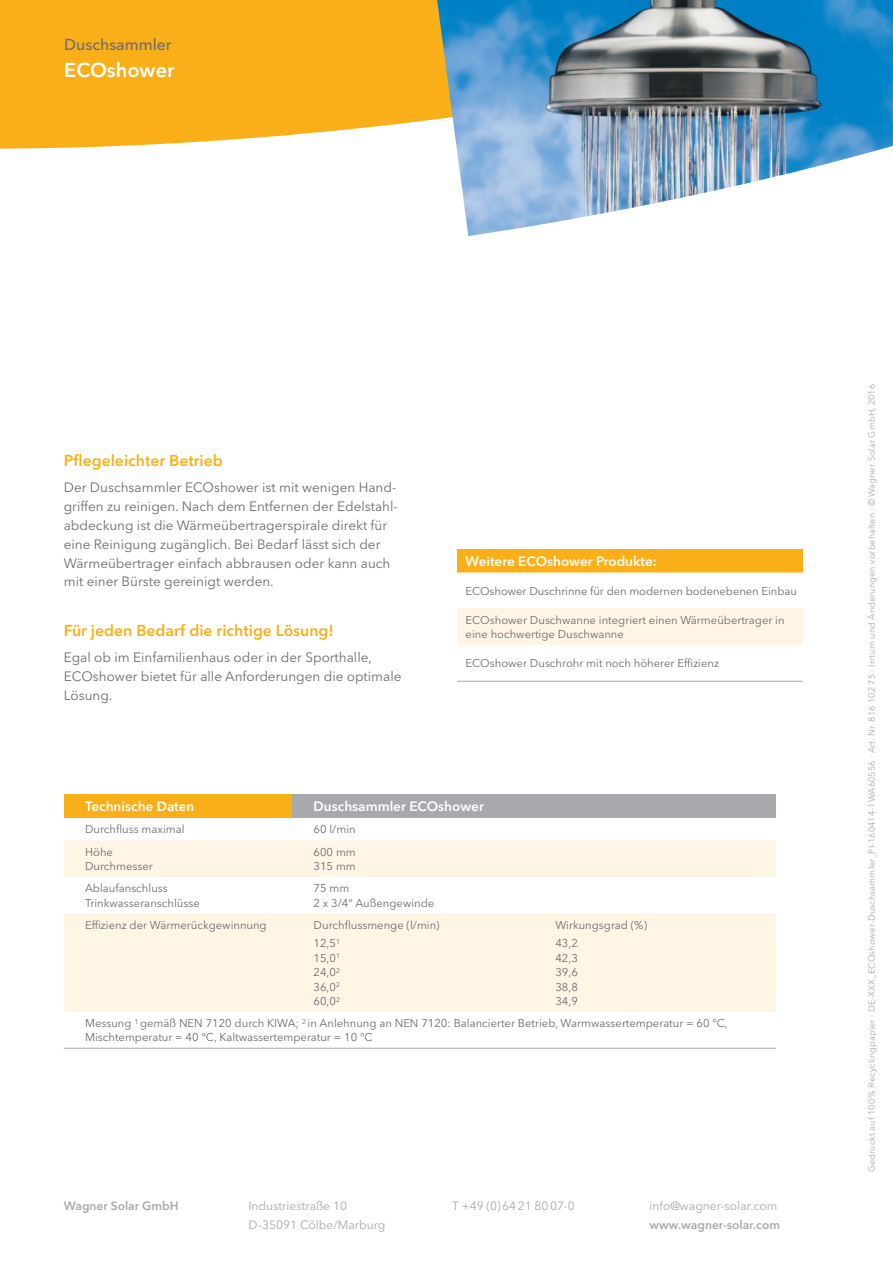
<style>
.page{position:relative;width:893px;height:1263px;background:#fff}
.page>*{position:absolute;margin:0;border:0;box-sizing:border-box;transform-origin:0 0}
.t1{font:600 19.95px "Avenir Next LT Pro";color:#fff}
.t2{font:600 15.75px "Avenir Next LT Pro";color:#faaf18}
.t3{font:500 15.75px "Avenir Next LT Pro";color:#6c6d70}
.t4{font:13.5px/18.9px "Avenir Next LT Pro";color:#6c6d70}
.t5{font:600 13.5px "Avenir Next LT Pro";color:#fff}
.t6{font:12px/18.9px "Avenir Next LT Pro";color:#a8a9ad}
.t7{font:600 12px "Avenir Next LT Pro";color:#a8a9ad}
.t8{font:11.25px/14.4px "Avenir Next LT Pro";color:#6c6d70}
.t9{font:9px "Avenir Next LT Pro";letter-spacing:.015em;color:#a8a9ad}
</style>
<div class="page">
<svg style="left:0;top:0;width:437px;height:149px;background:#fab428"></svg>
<div style="left:64px;top:794px;width:228px;height:24px;background:#faaf18"></div>
<div style="left:292px;top:794px;width:484px;height:24px;background:#a8a9ad"></div>
<svg style="left:64px;top:1047px;width:712px;height:1px"></svg>
<svg style="left:64px;top:840px;width:712px;height:172px;fill:#fef5e5"></svg>
<hr style="left:64px;top:1048px;width:228px;height:1px;background:#a8a9ad">
<hr style="left:292px;top:1048px;width:242px;height:1px;background:#a8a9ad">
<hr style="left:534px;top:1048px;width:242px;height:1px;background:#a8a9ad">
<img style="left:437px;top:0;width:456px;height:236px">
<div style="left:457px;top:549px;width:346px;height:23px;background:#faaf18"></div>
<svg style="left:457px;top:572px;width:346px;height:109px"></svg>
<div style="left:457px;top:609px;width:346px;height:36px;background:#fef5e5"></div>
<hr style="left:457px;top:681px;width:346px;height:1px;background:#a8a9ad">
<h2 class="t3" style="left:64px;top:35px;width:109px">Duschsammler</h2>
<h1 class="t1" style="left:64px;top:58px;width:112px">ECOshower</h1>
<h2 class="t2" style="left:64px;top:450px;width:160px">Pflegeleichter Betrieb</h2>
<p class="t4" style="left:64px;top:478px;width:336px">Der Duschsammler ECOshower ist mit wenigen Hand&shy;griffen zu reinigen. Nach dem Entfernen der Edelstahl&shy;abdeckung ist die Wärmeübertragerspirale direkt für eine Reinigung zugänglich. Bei Bedarf lässt sich der Wärmeübertrager einfach abbrausen oder kann auch mit einer Bürste gereinigt werden.</p>
<h2 class="t2" style="left:64px;top:620px;width:272px">Für jeden Bedarf die richtige Lösung!</h2>
<p class="t4" style="left:64px;top:648px;width:339px">Egal ob im Einfamilienhaus oder in der Sporthalle,<br>ECOshower bietet für alle Anforderungen die optimale<br>Lösung.</p>
<p class="t5" style="left:466px;top:553px;width:193px">Weitere ECOshower Produkte:</p>
<p class="t8" style="left:466px;top:584px;width:333px">ECOshower Duschrinne für den modernen bodenebenen Einbau</p>
<p class="t8" style="left:466px;top:613px;width:320px">ECOshower Duschwanne integriert einen Wärmeübertrager in eine hochwertige Duschwanne</p>
<p class="t8" style="left:466px;top:656px;width:255px">ECOshower Duschrohr mit noch höherer Effizienz</p>
<p class="t5" style="left:85px;top:798px;width:111px">Technische Daten</p>
<p class="t5" style="left:314px;top:798px;width:172px">Duschsammler ECOshower</p>
<p class="t8" style="left:85px;top:822px;width:101px">Durchfluss maximal</p>
<p class="t8" style="left:314px;top:822px;width:44px">60 l/min</p>
<p class="t8" style="left:85px;top:844px;width:69px">Höhe<br>Durchmesser</p>
<p class="t8" style="left:314px;top:844px;width:44px">600 mm<br>315 mm</p>
<p class="t8" style="left:85px;top:881px;width:116px">Ablaufanschluss<br>Trinkwasseranschlüsse</p>
<p class="t8" style="left:314px;top:881px;width:122px">75 mm<br>2 x 3/4“ Außengewinde</p>
<p class="t8" style="left:85px;top:917px;width:183px">Effizienz der Wärmerückgewinnung</p>
<p class="t8" style="left:314px;top:915px;width:128px;line-height:18.6px">Durchflussmenge (l/min)<br>12,5<sup>1</sup></p>
<p class="t8" style="left:314px;top:950px;width:28px;text-align:justify">15,0<sup>1<br></sup>24,0<sup>2<br></sup>36,0<sup>2<br></sup>60,0<sup>2</sup></p>
<p class="t8" style="left:555px;top:915px;width:93px;line-height:18.6px">Wirkungsgrad (%)<br>43,2</p>
<p class="t8" style="left:555px;top:950px;width:24px;text-align:justify">42,3<br>39,6<br>38,8<br>34,9</p>
<p class="t8" style="left:85px;top:1016px;width:644px">Messung <sup>1</sup> gemäß NEN 7120 durch KIWA; <sup>2</sup> in Anlehnung an NEN 7120: Balancierter Betrieb, Warmwassertemperatur = 60 °C,<br>Mischtemperatur = 40 °C, Kaltwassertemperatur = 10 °C</p>
<p class="t7" style="left:64px;top:1199px;width:116px">Wagner Solar GmbH</p>
<p class="t6" style="left:248px;top:1196px;width:139px">Industriestraße 10<br>D–35091 Cölbe/Marburg</p>
<p class="t6" style="left:452px;top:1196px;width:124px">T +49 (0)6421 8007-0</p>
<p class="t6" style="left:649px;top:1196px;width:129px">info@wagner-solar.com</p>
<p class="t7" style="left:649px;top:1217px;width:132px">www.wagner-solar.com</p>
<p class="t9" style="left:866px;top:1172px;width:790px;rotate:-90deg">Gedruckt auf 100 % Recyclingpapier · DE-XXX_ECOshower-Duschsammler_PI-160414-1WA60556 · Art. Nr. 816 102 75 · Irrtum und Änderungen vorbehalten · ©Wagner Solar GmbH, 2016</p>
</div>
